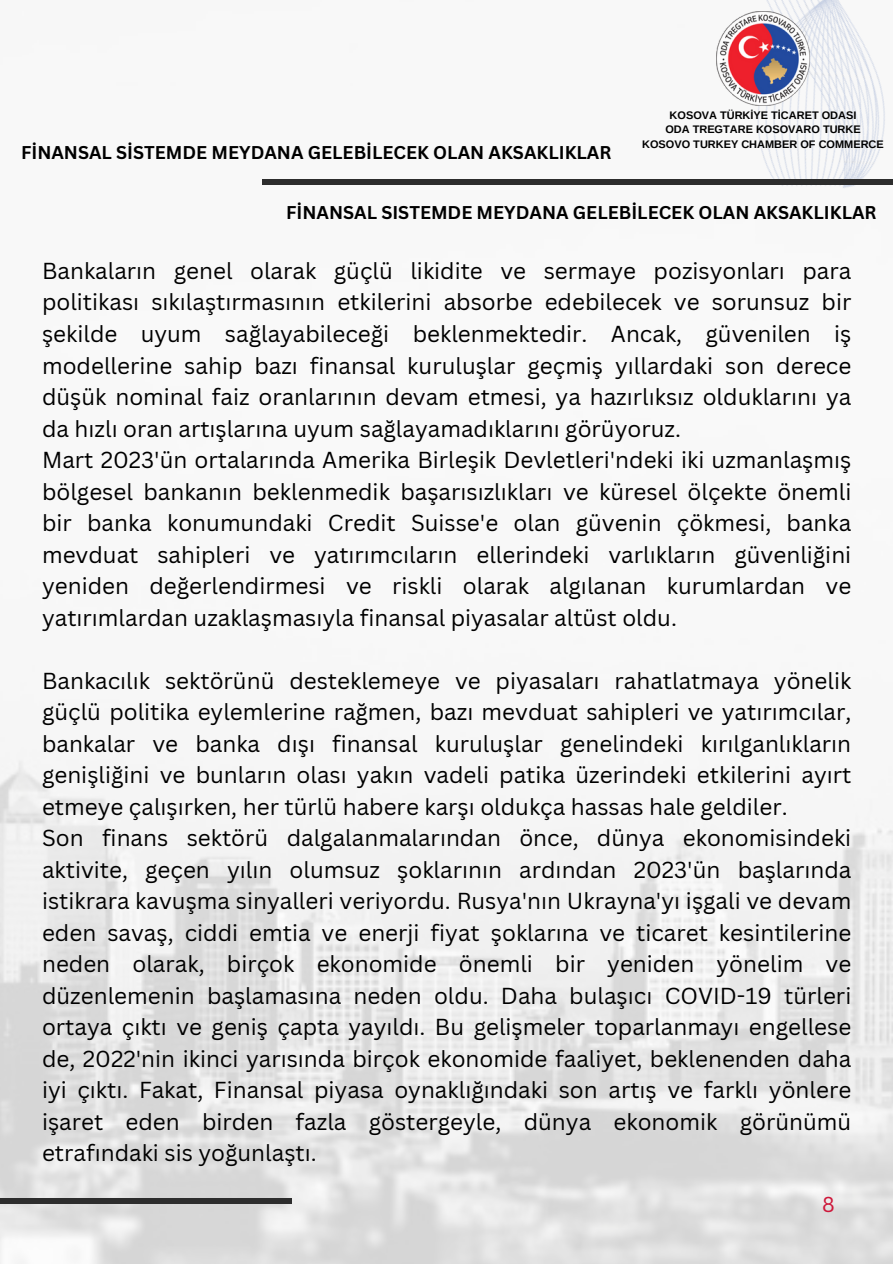
<style>
.page{position:relative;width:893px;height:1264px;background:#fff}
.page>*{position:absolute;margin:0;border:0;box-sizing:border-box;transform-origin:0 0}
.t1{font:22.5px/31.5px "Canva Sans";color:#000;text-align:justify}
.t2{font:21px "Canva Sans";color:#ce173a}
.t3{font:700 18px "Canva Sans";color:#000}
.t4{font:700 10.95px "Arimo";color:#000}
</style>
<div class="page">
<img style="left:0;top:759px;width:892px;height:504px">
<div style="left:0;top:1198px;width:291px;height:6px;background:#2d2d2d"></div>
<img style="left:751px;top:0;width:134px;height:189px">
<img style="left:716px;top:12px;width:93px;height:93px">
<div style="left:262px;top:179px;width:630px;height:6px;background:#2d2d2d"></div>
<p class="t3" style="left:21px;top:140px;width:592px">FİNANSAL SİSTEMDE MEYDANA GELEBİLECEK OLAN AKSAKLIKLAR</p>
<p class="t4" style="left:669px;top:109px;width:188px">KOSOVA TÜRKİYE TİCARET ODASI</p>
<p class="t4" style="left:665px;top:123px;width:197px">ODA TREGTARE KOSOVARO TURKE</p>
<p class="t4" style="left:642px;top:138px;width:243px">KOSOVO TURKEY CHAMBER OF COMMERCE</p>
<p class="t3" style="left:286px;top:200px;width:592px">FİNANSAL SISTEMDE MEYDANA GELEBİLECEK OLAN AKSAKLIKLAR</p>
<p class="t1" style="left:42px;top:254px;width:810px">Bankaların genel olarak güçlü likidite ve sermaye pozisyonları para politikası sıkılaştırmasının etkilerini absorbe edebilecek ve sorunsuz bir şekilde uyum sağlayabileceği beklenmektedir. Ancak, güvenilen iş modellerine sahip bazı finansal kuruluşlar geçmiş yıllardaki son derece düşük nominal faiz oranlarının devam etmesi, ya hazırlıksız olduklarını ya da hızlı oran artışlarına uyum sağlayamadıklarını görüyoruz.</p>
<p class="t1" style="left:42px;top:443px;width:810px">Mart 2023'ün ortalarında Amerika Birleşik Devletleri'ndeki iki uzmanlaşmış bölgesel bankanın beklenmedik başarısızlıkları ve küresel ölçekte önemli bir banka konumundaki Credit Suisse'e olan güvenin çökmesi, banka mevduat sahipleri ve yatırımcıların ellerindeki varlıkların güvenliğini yeniden değerlendirmesi ve riskli olarak algılanan kurumlardan ve yatırımlardan uzaklaşmasıyla finansal piyasalar altüst oldu.</p>
<p class="t1" style="left:42px;top:664px;width:810px">Bankacılık sektörünü desteklemeye ve piyasaları rahatlatmaya yönelik güçlü politika eylemlerine rağmen, bazı mevduat sahipleri ve yatırımcılar, bankalar ve banka dışı finansal kuruluşlar genelindeki kırılganlıkların genişliğini ve bunların olası yakın vadeli patika üzerindeki etkilerini ayırt etmeye çalışırken, her türlü habere karşı oldukça hassas hale geldiler.</p>
<p class="t1" style="left:42px;top:821px;width:810px">Son finans sektörü dalgalanmalarından önce, dünya ekonomisindeki aktivite, geçen yılın olumsuz şoklarının ardından 2023'ün başlarında istikrara kavuşma sinyalleri veriyordu. Rusya'nın Ukrayna'yı işgali ve devam eden savaş, ciddi emtia ve enerji fiyat şoklarına ve ticaret kesintilerine neden olarak, birçok ekonomide önemli bir yeniden yönelim ve düzenlemenin başlamasına neden oldu. Daha bulaşıcı COVID-19 türleri ortaya çıktı ve geniş çapta yayıldı. Bu gelişmeler toparlanmayı engellese de, 2022'nin ikinci yarısında birçok ekonomide faaliyet, beklenenden daha iyi çıktı. Fakat, Finansal piyasa oynaklığındaki son artış ve farklı yönlere işaret eden birden fazla göstergeyle, dünya ekonomik görünümü etrafındaki sis yoğunlaştı.</p>
<p class="t2" style="left:822px;top:1189px;width:14px">8</p>
</div>
